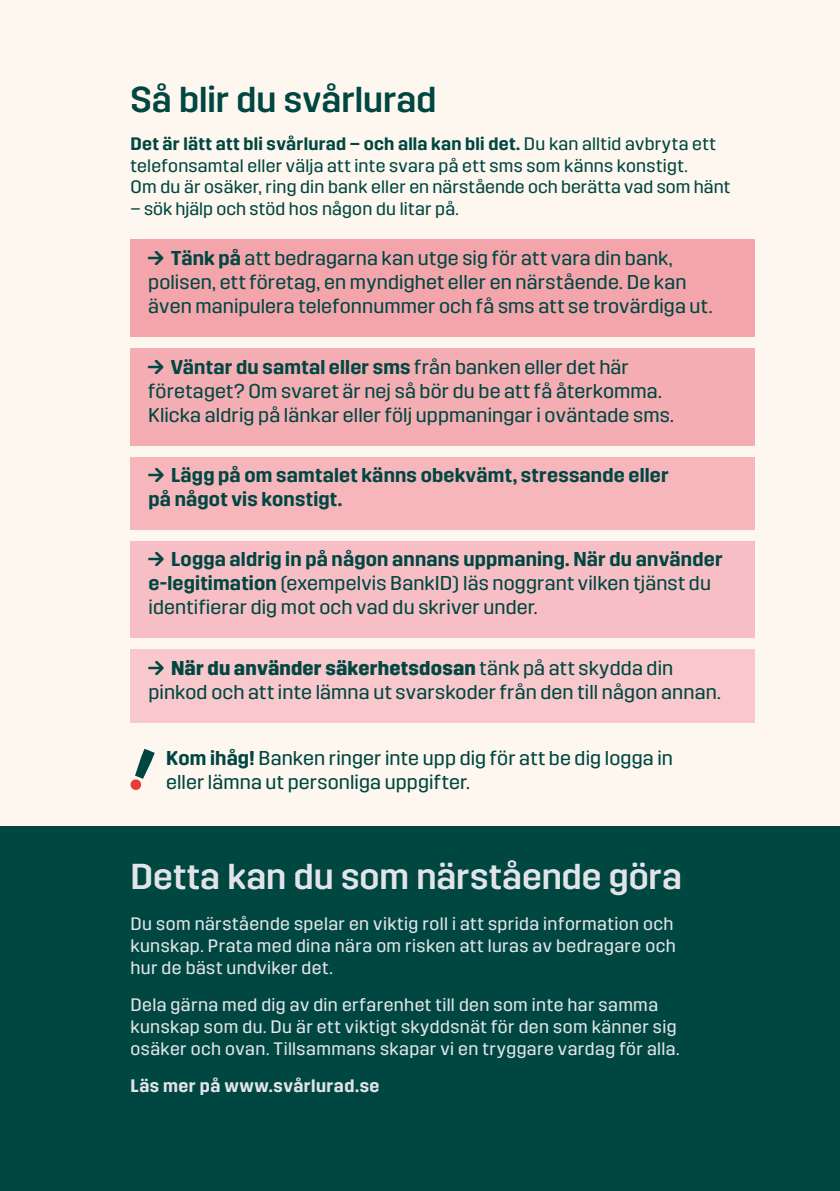
<style>
.page{position:relative;width:840px;height:1191px;background:#fff}
.page>*{position:absolute;margin:0;border:0;box-sizing:border-box;transform-origin:0 0}
.t1{font:500 36px "Trim";color:#e2e4e9}
.t2{font:500 36px "Trim";color:#004741}
.t3{font:20px/24px "Trim";letter-spacing:.01em;color:#004741}
.t4{font:600 20px/24px "Trim";letter-spacing:.01em;color:#004741}
.t5{font:18px/21.6px "Trim";letter-spacing:.025em;color:#e2e4e9}
.t6{font:18px/21.6px "Trim";letter-spacing:.01em;color:#004741}
.t7{font:600 18px "Trim";letter-spacing:.025em;color:#e2e4e9}
.s1{font-weight:600}
.s2{font-weight:700}
</style>
<div class="page">
<div style="left:0;top:0;width:839px;height:1191px;background:#fef7ef"></div>
<div style="left:0;top:826px;width:839px;height:365px;background:#004741"></div>
<svg style="left:130px;top:748px;width:25px;height:42px"></svg>
<div style="left:130px;top:348px;width:624px;height:97px;background:#f5adb4"></div>
<div style="left:130px;top:457px;width:624px;height:73px;background:#f6b6bc"></div>
<div style="left:130px;top:239px;width:624px;height:98px;background:#f4a5ac"></div>
<div style="left:130px;top:541px;width:624px;height:96px;background:#f7bfc5"></div>
<div style="left:130px;top:649px;width:624px;height:73px;background:#f8c8cd"></div>
<h1 class="t2" style="left:130px;top:79px;width:307px">Så blir du svårlurad</h1>
<p class="t6" style="left:130px;top:133px;width:600px"><span class="s1">Det är lätt att bli svårlurad – och alla kan bli det.</span> Du kan alltid avbryta ett telefonsamtal eller välja att inte svara på ett sms som känns konstigt.<br>Om du är osäker, ring din bank eller en närstående och berätta vad som hänt</p>
<p class="t6" style="left:130px;top:198px;width:330px">– sök hjälp och stöd hos någon du litar på.</p>
<p class="t3" style="left:148px;top:246px;width:565px"><span class="s1">→ Tänk på</span> att bedragarna kan utge sig för att vara din bank, polisen, ett företag, en myndighet eller en närstående. De kan även manipulera telefonnummer och få sms att se trovärdiga ut.</p>
<p class="t3" style="left:148px;top:355px;width:527px"><span class="s1">→ Väntar du samtal eller sms</span> från banken eller det här företaget? Om svaret är nej så bör du be att få återkomma.<br>Klicka aldrig på länkar eller följ uppmaningar i oväntade sms.</p>
<p class="t4" style="left:148px;top:463px;width:521px">→ Lägg på om samtalet känns obekvämt, stressande eller på något vis konstigt.</p>
<p class="t3" style="left:148px;top:548px;width:575px"><span class="s1">→ Logga aldrig in på någon annans uppmaning. När du använder e-legitimation</span> (exempelvis BankID) läs noggrant vilken tjänst du identifierar dig mot och vad du skriver under.</p>
<p class="t3" style="left:148px;top:656px;width:573px"><span class="s1">→</span> <span class="s2">När du använder säkerhetsdosan</span> tänk på att skydda din pinkod och att inte lämna ut svarskoder från den till någon annan.</p>
<p class="t3" style="left:166px;top:746px;width:508px"><span class="s1">Kom ihåg!</span> Banken ringer inte upp dig för att be dig logga in eller lämna ut personliga uppgifter.</p>
<h1 class="t1" style="left:130px;top:856px;width:552px">Detta kan du som närstående göra</h1>
<p class="t5" style="left:130px;top:913px;width:546px">Du som närstående spelar en viktig roll i att sprida information och kunskap. Prata med dina nära om risken att luras av bedragare och hur de bäst undviker det.</p>
<p class="t5" style="left:130px;top:994px;width:550px">Dela gärna med dig av din erfarenhet till den som inte har samma kunskap som du. Du är ett viktigt skyddsnät för den som känner sig osäker och ovan. Tillsammans skapar vi en tryggare vardag för alla.</p>
<p class="t7" style="left:130px;top:1075px;width:250px">Läs mer på www.svårlurad.se</p>
</div>
